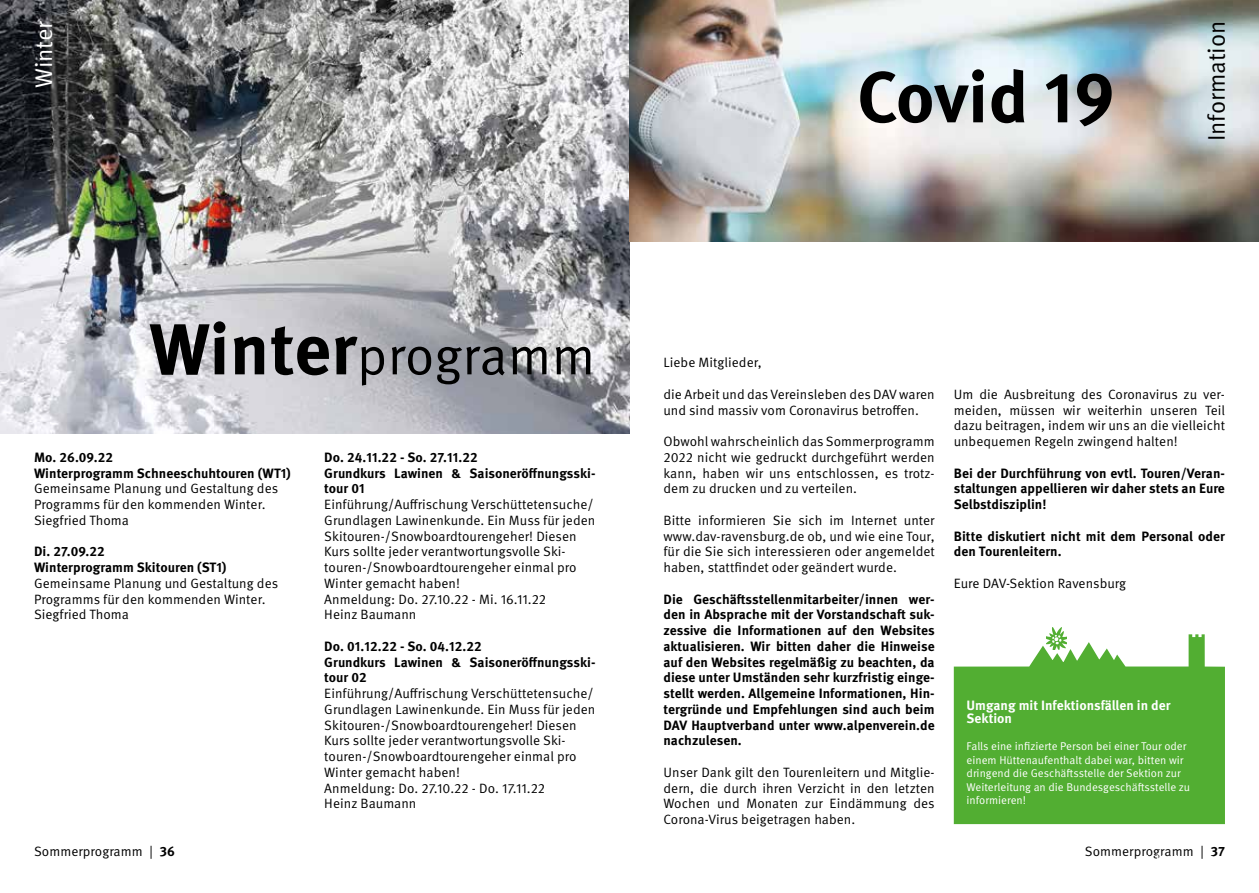
<style>
.page{position:relative;width:1259px;height:893px;background:#fff}
.page>*{position:absolute;margin:0;border:0;box-sizing:border-box;transform-origin:0 0}
.t1{font:700 72px "Meta Pro";letter-spacing:-.005em;color:#000}
.t2{font:54px "Meta Pro Norm";color:#000}
.t3{font:24px "Meta Pro Norm";color:#000}
.t4{font:24px "Meta Pro Norm";color:#fff}
.t5{font:13.5px/15.8px "Meta Pro Norm";letter-spacing:.005em;color:#000}
.t6{font:700 13.5px/15.8px "Meta Pro";letter-spacing:.005em;color:#000}
.t7{font:700 13.5px/13.5px "Meta Pro";color:#fff}
.t8{font:11.25px/13.5px "Meta Pro Norm";color:#fff}
.s1{font-family:"Meta Pro";font-weight:700;font-size:72px}
.s2{font-family:"Meta Pro";font-weight:700}
</style>
<div class="page">
<img style="left:0;top:0;width:629px;height:434px">
<img style="left:629px;top:0;width:630px;height:241px">
<svg style="left:954px;top:634px;width:271px;height:190px;background:#69b84d"></svg>
<svg style="left:1046px;top:628px;width:21px;height:21px"></svg>
<h3 class="t4" style="left:26px;top:88px;width:69px;rotate:-90deg">Winter</h3>
<h3 class="t3" style="left:1198px;top:141px;width:122px;rotate:-90deg">Information</h3>
<h1 class="t1" style="left:857px;top:41px;width:259px">Covid 19</h1>
<h2 class="t2" style="left:149px;top:315px;width:448px"><span class="s1">Winter</span>programm</h2>
<p class="t6" style="left:34px;top:448px;width:258px">Mo. 26.09.22<br>Winterprogramm Schneeschuhtouren (WT1)</p>
<p class="t5" style="left:34px;top:480px;width:246px">Gemeinsame Planung und Gestaltung des<br>Programms für den kommenden Winter.<br>Siegfried Thoma</p>
<p class="t6" style="left:34px;top:543px;width:194px">Di. 27.09.22<br>Winterprogramm Skitouren (ST1)</p>
<p class="t5" style="left:34px;top:574px;width:246px">Gemeinsame Planung und Gestaltung des<br>Programms für den kommenden Winter.<br>Siegfried Thoma</p>
<p class="t6" style="left:324px;top:448px;width:273px">Do. 24.11.22 - So. 27.11.22<br>Grundkurs Lawinen &amp; Saisoneröffnungsski&shy;tour 01</p>
<p class="t5" style="left:324px;top:496px;width:272px">Einführung/Auffrischung Verschüttetensuche/ Grundlagen Lawinenkunde. Ein Muss für jeden Skitouren-/Snowboardtourengeher! Diesen Kurs sollte jeder verantwortungsvolle Ski&shy;touren-/Snowboardtourengeher einmal pro Winter gemacht haben!<br>Anmeldung: Do. 27.10.22 - Mi. 16.11.22<br>Heinz Baumann</p>
<p class="t6" style="left:324px;top:637px;width:273px">Do. 01.12.22 - So. 04.12.22<br>Grundkurs Lawinen &amp; Saisoneröffnungsski&shy;tour 02</p>
<p class="t5" style="left:324px;top:685px;width:272px">Einführung/Auffrischung Verschüttetensuche/ Grundlagen Lawinenkunde. Ein Muss für jeden Skitouren-/Snowboardtourengeher! Diesen Kurs sollte jeder verantwortungsvolle Ski&shy;touren-/Snowboardtourengeher einmal pro Winter gemacht haben!<br>Anmeldung: Do. 27.10.22 - Do. 17.11.22<br>Heinz Baumann</p>
<p class="t5" style="left:663px;top:354px;width:100px">Liebe Mitglieder,</p>
<p class="t5" style="left:663px;top:385px;width:273px">die Arbeit und das Vereinsleben des DAV waren und sind massiv vom Coronavirus betroffen.</p>
<p class="t5" style="left:663px;top:433px;width:273px;text-align:justify">Obwohl wahrscheinlich das Sommerprogramm 2022 nicht wie gedruckt durchgeführt werden kann, haben wir uns entschlossen, es trotz&shy;dem zu drucken und zu verteilen.</p>
<p class="t5" style="left:663px;top:511px;width:273px;text-align:justify">Bitte informieren Sie sich im Internet unter www.dav-ravensburg.de ob, und wie eine Tour, für die Sie sich interessieren oder angemeldet haben, stattfindet oder geändert wurde.</p>
<p class="t6" style="left:663px;top:590px;width:273px;text-align:justify">Die Geschäftsstellenmitarbeiter/innen wer&shy;den in Absprache mit der Vorstandschaft suk&shy;zessive die Informationen auf den Websites aktualisieren. Wir bitten daher die Hinweise auf den Websites regelmäßig zu beachten, da diese unter Umständen sehr kurzfristig einge&shy;stellt werden. Allgemeine Informationen, Hin&shy;tergründe und Empfehlungen sind auch beim DAV Hauptverband unter www.alpenverein.de nachzulesen.</p>
<p class="t5" style="left:663px;top:763px;width:273px;text-align:justify">Unser Dank gilt den Tourenleitern und Mitglie&shy;dern, die durch ihren Verzicht in den letzten Wochen und Monaten zur Eindämmung des Corona-Virus beigetragen haben.</p>
<p class="t5" style="left:954px;top:386px;width:273px;text-align:justify">Um die Ausbreitung des Coronavirus zu ver&shy;meiden, müssen wir weiterhin unseren Teil dazu beitragen, indem wir uns an die vielleicht unbequemen Regeln zwingend halten!</p>
<p class="t6" style="left:954px;top:464px;width:273px;text-align:justify">Bei der Durchführung von evtl. Touren/Veran&shy;staltungen appellieren wir daher stets an Eure Selbstdisziplin!</p>
<p class="t6" style="left:954px;top:527px;width:273px">Bitte diskutiert nicht mit dem Personal oder den Tourenleitern.</p>
<p class="t5" style="left:954px;top:575px;width:174px">Eure DAV-Sektion Ravensburg</p>
<p class="t7" style="left:966px;top:697px;width:205px">Umgang mit Infektionsfällen in der<br>Sektion</p>
<p class="t8" style="left:966px;top:739px;width:225px">Falls eine infizierte Person bei einer Tour oder einem Hüttenaufenthalt dabei war, bitten wir dringend die Geschäftsstelle der Sektion zur Weiterleitung an die Bundesgeschäftsstelle zu informieren!</p>
<p class="t5" style="left:34px;top:842px;width:142px">Sommerprogramm | <span class="s2">36</span></p>
<p class="t5" style="left:1085px;top:842px;width:142px">Sommerprogramm | <span class="s2">37</span></p>
</div>
